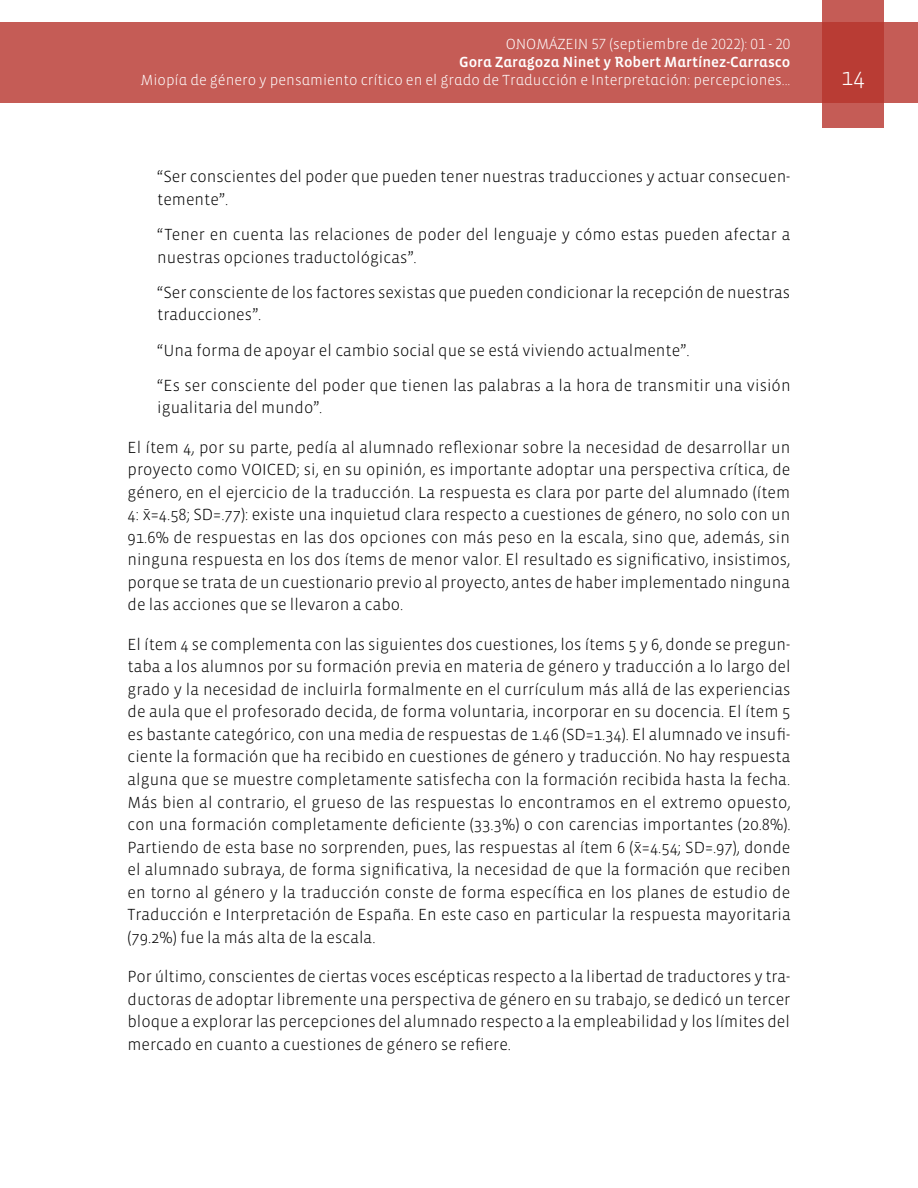
<style>
.page{position:relative;width:918px;height:1188px;background:#fff}
.page>*{position:absolute;margin:0;border:0;box-sizing:border-box;transform-origin:0 0}
.t1{font:300 24px "Vista Sans";color:#fff}
.t2{font:300 16.5px/22.5px "Vista Sans";color:#000}
.t3{font:300 15px "Vista Sans Alt";color:#fff}
.t4{font:15px "Vista Sans Alt Med";color:#fff}
</style>
<div class="page">
<div style="left:0;top:23px;width:918px;height:80px;background:#c55c56"></div>
<svg style="left:822px;top:0;width:62px;height:128px;background:#bd4740"></svg>
<p class="t3" style="left:506px;top:37px;width:286px">ONOMÁZEIN 57 (septiembre de 2022): 01 - 20</p>
<p class="t4" style="left:459px;top:55px;width:333px">Gora Zaragoza Ninet y Robert Martínez-Carrasco</p>
<p class="t3" style="left:141px;top:73px;width:651px">Miopía de género y pensamiento crítico en el grado de Traducción e Interpretación: percepciones...</p>
<h1 class="t1" style="left:841px;top:65px;width:25px">14</h1>
<p class="t2" style="left:157px;top:166px;width:635px">“Ser conscientes del poder que pueden tener nuestras traducciones y actuar consecuen&shy;temente”.</p>
<p class="t2" style="left:157px;top:224px;width:635px">“Tener en cuenta las relaciones de poder del lenguaje y cómo estas pueden afectar a nuestras opciones traductológicas”.</p>
<p class="t2" style="left:157px;top:281px;width:634px">“Ser consciente de los factores sexistas que pueden condicionar la recepción de nuestras traducciones”.</p>
<p class="t2" style="left:157px;top:333px;width:635px;line-height:35.2px">“Una forma de apoyar el cambio social que se está viviendo actualmente”.<br>“Es ser consciente del poder que tienen las palabras a la hora de transmitir una visión</p>
<p class="t2" style="left:157px;top:397px;width:167px">igualitaria del mundo”.</p>
<p class="t2" style="left:128px;top:436px;width:664px;text-align:justify">El ítem 4, por su parte, pedía al alumnado reflexionar sobre la necesidad de desarrollar un proyecto como VOICED; si, en su opinión, es importante adoptar una perspectiva crítica, de género, en el ejercicio de la traducción. La respuesta es clara por parte del alumnado (ítem 4: ¯x=4.58; SD=.77): existe una inquietud clara respecto a cuestiones de género, no solo con un 91.6% de respuestas en las dos opciones con más peso en la escala, sino que, además, sin ninguna respuesta en los dos ítems de menor valor. El resultado es significativo, insistimos, porque se trata de un cuestionario previo al proyecto, antes de haber implementado ninguna de las acciones que se llevaron a cabo.</p>
<p class="t2" style="left:128px;top:634px;width:665px;text-align:justify">El ítem 4 se complementa con las siguientes dos cuestiones, los ítems 5 y 6, donde se pregun&shy;taba a los alumnos por su formación previa en materia de género y traducción a lo largo del grado y la necesidad de incluirla formalmente en el currículum más allá de las experiencias de aula que el profesorado decida, de forma voluntaria, incorporar en su docencia. El ítem 5 es bastante categórico, con una media de respuestas de 1.46 (SD=1.34). El alumnado ve insufi&shy;ciente la formación que ha recibido en cuestiones de género y traducción. No hay respuesta alguna que se muestre completamente satisfecha con la formación recibida hasta la fecha.<br>Más bien al contrario, el grueso de las respuestas lo encontramos en el extremo opuesto, con una formación completamente deficiente (33.3%) o con carencias importantes (20.8%).<br>Partiendo de esta base no sorprenden, pues, las respuestas al ítem 6 (¯x=4.54; SD=.97), donde el alumnado subraya, de forma significativa, la necesidad de que la formación que reciben en torno al género y la traducción conste de forma específica en los planes de estudio de Traducción e Interpretación de España. En este caso en particular la respuesta mayoritaria (79.2%) fue la más alta de la escala.</p>
<p class="t2" style="left:128px;top:966px;width:664px;text-align:justify">Por último, conscientes de ciertas voces escépticas respecto a la libertad de traductores y tra&shy;ductoras de adoptar libremente una perspectiva de género en su trabajo, se dedicó un tercer bloque a explorar las percepciones del alumnado respecto a la empleabilidad y los límites del mercado en cuanto a cuestiones de género se refiere.</p>
</div>
